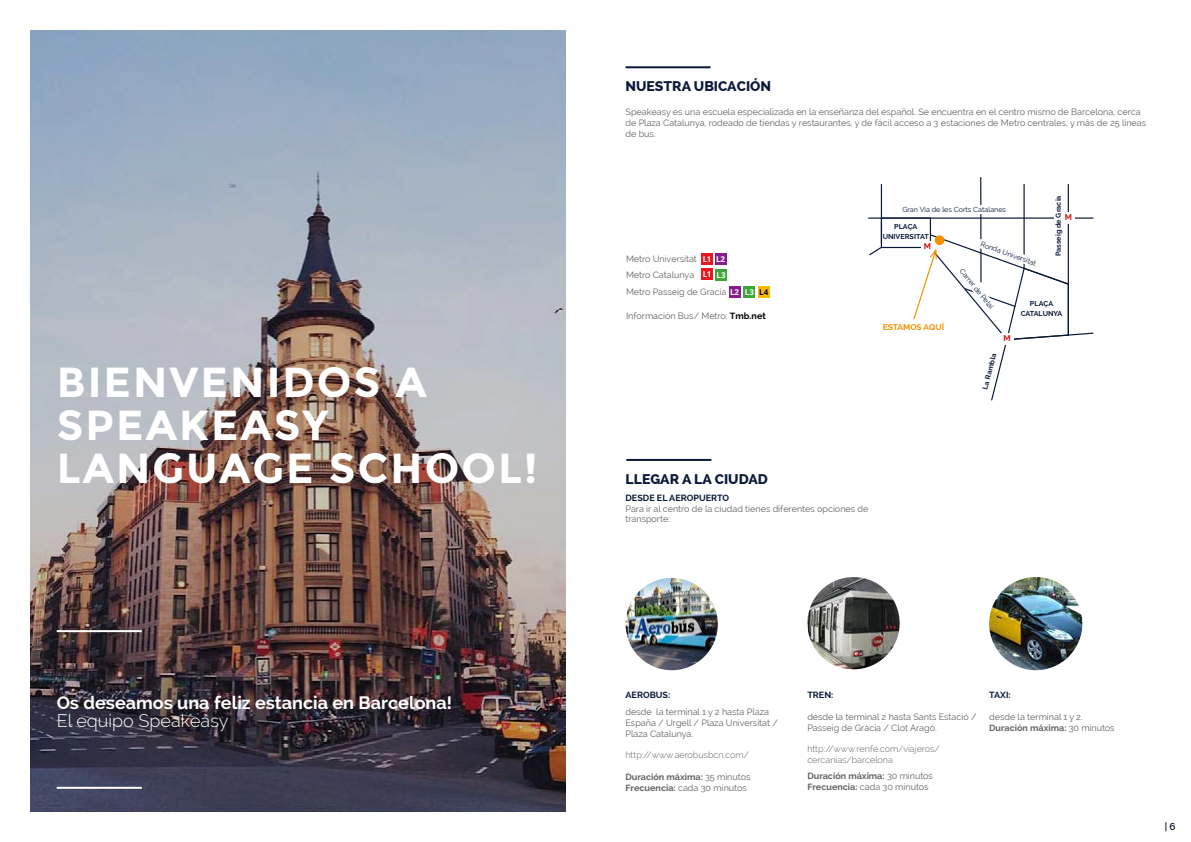
<style>
.page{position:relative;width:1191px;height:842px;background:#fff}
.page>*{position:absolute;margin:0;border:0;box-sizing:border-box;transform-origin:0 0}
.t1{font:700 42px/43px "Montserrat";letter-spacing:.05em;color:#fff}
.t2{font:700 18px "Raleway";color:#fff}
.t3{font:300 18px "Raleway";color:#fff}
.t4{font:800 14px "Raleway";color:#091939}
.t5{font:600 10px "Raleway";color:#091939}
.t6{font:9px/10.8px "Raleway";color:#646363}
.t7{font:700 9px/10.8px "Raleway";color:#646363}
.t8{font:300 9px/10.8px "Raleway";color:#646363}
.t9{font:700 9px "Raleway";color:#091939}
.t10{font:700 8.4px "Raleway";color:#f39200}
.t11{font:700 8.4px "Raleway";color:#cd171a}
.t12{font:700 8px "Open Sans";color:#fff}
.t13{font:700 8px "Open Sans";color:#000}
.t14{font:7.2px "Raleway";color:#091939}
.t15{font:700 7.2px/10px "Raleway";color:#091939;text-align:center}
.s1{font-weight:700;color:#000}
.s2{font-weight:400}
.s3{font-weight:700}
</style>
<div class="page">
<hr style="left:626px;top:459px;width:85px;height:2px;background:#091939">
<img style="left:30px;top:30px;width:535px;height:782px">
<hr style="left:57px;top:787px;width:85px;height:2px;background:#fff">
<hr style="left:57px;top:630px;width:85px;height:2px;background:#fff">
<hr style="left:868px;top:217px;width:225px;height:2px;background:#091939">
<hr style="left:1067px;top:184px;width:2px;height:151px;background:#091939">
<hr style="left:1023px;top:184px;width:1px;height:85px;background:#091939">
<svg style="left:869px;top:246px;width:14px;height:10px"></svg>
<hr style="left:881px;top:184px;width:1px;height:60px;background:#091939">
<hr style="left:980px;top:177px;width:1px;height:105px;background:#091939">
<div style="left:881px;top:217px;width:50px;height:31px;border:1px solid #091939"></div>
<div style="left:894px;top:205px;width:119px;height:9px;background:#fff"></div>
<div style="left:1054px;top:191px;width:8px;height:70px;background:#fff"></div>
<div style="left:1062px;top:212px;width:12px;height:12px;background:#fff"></div>
<svg style="left:912px;top:233px;width:182px;height:168px"></svg>
<div style="left:701px;top:254px;width:11px;height:11px;background:#ec171e"></div>
<div style="left:758px;top:286px;width:11px;height:11px;background:#ffb900"></div>
<div style="left:701px;top:269px;width:11px;height:11px;background:#ec171e"></div>
<div style="left:715px;top:254px;width:11px;height:11px;background:#881e8b"></div>
<div style="left:729px;top:286px;width:11px;height:11px;background:#881e8b"></div>
<div style="left:715px;top:270px;width:11px;height:11px;background:#3ea639"></div>
<div style="left:744px;top:286px;width:11px;height:11px;background:#3ea639"></div>
<hr style="left:625px;top:66px;width:85px;height:2px;background:#091939">
<img style="left:625px;top:578px;width:93px;height:92px;border-radius:46px">
<img style="left:807px;top:577px;width:92px;height:92px;border-radius:46px">
<img style="left:989px;top:577px;width:93px;height:93px;border-radius:47px">
<h1 class="t1" style="left:57px;top:361px;width:482px">BIENVENIDOS A<br>SPEAKEASY<br>LANGUAGE SCHOOL!</h1>
<h2 class="t2" style="left:57px;top:692px;width:397px">Os deseamos una feliz estancia en Barcelona!</h2>
<h2 class="t3" style="left:57px;top:710px;width:173px">El equipo Speakeasy</h2>
<h3 class="t4" style="left:625px;top:78px;width:147px">NUESTRA UBICACIÓN</h3>
<p class="t6" style="left:625px;top:106px;width:522px">Speakeasy es una escuela especializada en la enseñanza del español. Se encuentra en el centro mismo de Barcelona, cerca de Plaza Catalunya, rodeado de tiendas y restaurantes, y de fácil acceso a 3 estaciones de Metro centrales, y más de 25 líneas de bus.</p>
<p class="t6" style="left:626px;top:250px;width:72px;line-height:16px">Metro Universitat<br>Metro Catalunya</p>
<p class="t6" style="left:626px;top:287px;width:102px">Metro Passeig de Gracia</p>
<p class="t6" style="left:626px;top:311px;width:141px">Información Bus/ Metro: <span class="s1">Tmb.net</span></p>
<p class="t12" style="left:716px;top:254px;width:11px">L2</p>
<p class="t12" style="left:703px;top:254px;width:10px">L1</p>
<p class="t12" style="left:703px;top:269px;width:10px">L1</p>
<p class="t12" style="left:716px;top:270px;width:11px">L3</p>
<p class="t12" style="left:730px;top:286px;width:11px">L2</p>
<p class="t12" style="left:745px;top:286px;width:11px">L3</p>
<p class="t13" style="left:759px;top:286px;width:11px">L4</p>
<p class="t14" style="left:902px;top:205px;width:105px">Gran Via de les Corts Catalanes</p>
<p class="t14" style="left:982px;top:240px;width:60px;rotate:19deg">Ronda Universitat</p>
<p class="t15" style="left:882px;top:221px;width:48px">PLAÇA<br>UNIVERSITAT</p>
<p class="t11" style="left:923px;top:241px;width:9px">M</p>
<p class="t15" style="left:1053px;top:256px;width:62px;rotate:-90deg">Passeig de Gracia</p>
<p class="t11" style="left:1064px;top:213px;width:9px">M</p>
<p class="t10" style="left:882px;top:323px;width:63px">ESTAMOS AQUÍ</p>
<p class="t14" style="left:964px;top:267px;width:50px;rotate:51deg">Carrer de Pelai</p>
<p class="t11" style="left:1003px;top:333px;width:9px">M</p>
<p class="t15" style="left:980px;top:388px;width:38px;rotate:-76deg">La Rambla</p>
<p class="t15" style="left:1020px;top:298px;width:43px">PLAÇA<br>CATALUNYA</p>
<h3 class="t4" style="left:625px;top:471px;width:144px">LLEGAR A LA CIUDAD</h3>
<p class="t9" style="left:625px;top:492px;width:105px">DESDE EL AEROPUERTO</p>
<p class="t6" style="left:625px;top:503px;width:244px">Para ir al centro de la ciudad tienes diferentes opciones de transporte:</p>
<p class="t9" style="left:625px;top:690px;width:46px">AEROBUS:</p>
<p class="t6" style="left:625px;top:707px;width:154px">desde la terminal 1 y 2 hasta Plaza<br>España / Urgell / Plaza Universitat /<br>Plaza Catalunya.</p>
<p class="t8" style="left:625px;top:750px;width:125px">http://www.aerobusbcn.com/</p>
<p class="t7" style="left:625px;top:771px;width:126px">Duración máxima: <span class="s2">35 minutos<br></span>Frecuencia: <span class="s2">cada 30 minutos</span></p>
<p class="t9" style="left:807px;top:690px;width:28px">TREN:</p>
<p class="t6" style="left:807px;top:711px;width:171px">desde la terminal 2 hasta Sants Estació /<br>Passeig de Gràcia / Clot Aragó.</p>
<p class="t8" style="left:807px;top:744px;width:134px">http://www.renfe.com/viajeros/ cercanias/barcelona</p>
<p class="t7" style="left:807px;top:770px;width:127px">Duración máxima: <span class="s2">30 minutos<br></span>Frecuencia: <span class="s2">cada 30 minutos</span></p>
<p class="t9" style="left:989px;top:690px;width:23px">TAXI:</p>
<p class="t6" style="left:989px;top:711px;width:127px">desde la terminal 1 y 2.<br><span class="s3">Duración máxima:</span> 30 minutos</p>
<p class="t5" style="left:1164px;top:820px;width:12px">| 6</p>
</div>
